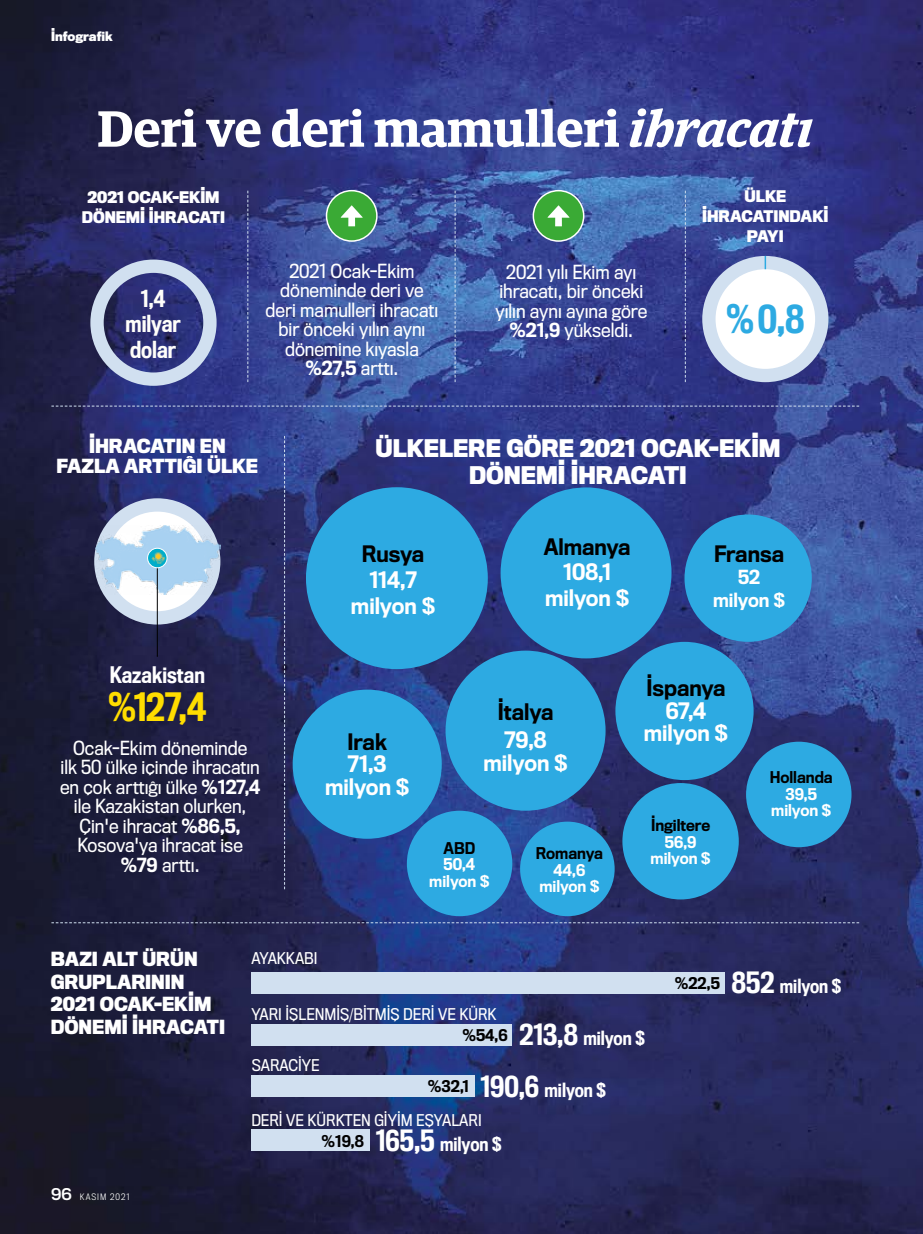
<style>
.page{position:relative;width:923px;height:1234px;background:#fff}
.page>*{position:absolute;margin:0;border:0;box-sizing:border-box;transform-origin:0 0}
.t1{font:600 51px "Guardian Egyp";color:#fff}
.t2{font:500 36px "Titling Gothic FB Cond";color:#fd0}
.t3{font:500 36px "Titling Gothic FB Cond";color:#2daae2}
.t4{font:700 22.5px/27px "Titling Gothic FB Narrow";color:#fff;text-align:center}
.t5{font:500 21.6px/25.2px "Titling Gothic FB Cond";color:#fffefa;text-align:center}
.t6{font:500 21px/22.5px "Titling Gothic FB Narrow";color:#fff;text-align:center}
.t7{font:500 21px "Titling Gothic FB Narrow";color:#000}
.t8{font:500 21px "Titling Gothic FB Cond";color:#fff}
.t9{font:18px/19.5px "Titling Gothic FB Narrow";color:#fff;text-align:center}
.t10{font:700 18px/22.5px "Titling Gothic FB Narrow";color:#fff;text-align:center}
.t11{font:500 18px "Titling Gothic FB Cond";color:#fff}
.t12{font:500 18px/22.5px "Titling Gothic FB Narrow";color:#fff;text-align:center}
.t13{font:15px "Titling Gothic FB Narrow";color:#fff}
.t14{font:500 15px/16.5px "Titling Gothic FB Narrow";color:#fff;text-align:center}
.t15{font:500 15px "Titling Gothic FB Narrow";color:#000}
.t16{font:700 14.85px/19.5px "Titling Gothic FB Narrow";color:#fff;text-align:center}
.t17{font:700 12px "Titling Gothic FB Narrow";color:#fff}
.t18{font:300 8.25px "Titling Gothic FB Narrow";letter-spacing:.12em;color:#fff}
.s1{font-style:italic}
.s2{font-weight:500}
.s3{font-family:"Titling Gothic FB Normal Standard";font-weight:400;font-size:15px}
.s4{font-size:27px}
</style>
<div class="page">
<img style="left:0;top:0;width:923px;height:1233px">
<div style="left:533px;top:191px;width:51px;height:50px;background:#3aaa35;border-radius:50%"></div>
<div style="left:532px;top:190px;width:52px;height:52px;border:2px solid #fff;border-radius:50%"></div>
<div style="left:326px;top:191px;width:51px;height:50px;background:#3aaa35;border-radius:50%"></div>
<div style="left:326px;top:190px;width:52px;height:52px;border:2px solid #fff;border-radius:50%"></div>
<svg style="left:547px;top:205px;width:22px;height:21px"></svg>
<svg style="left:341px;top:205px;width:21px;height:21px"></svg>
<svg style="left:702px;top:256px;width:126px;height:126px"></svg>
<div style="left:251px;top:971px;width:474px;height:21px;background:#d1e0f0"></div>
<svg style="left:94px;top:498px;width:126px;height:126px"></svg>
<div style="left:306px;top:487px;width:182px;height:182px;background:#2daae2;border-radius:91px"></div>
<div style="left:500px;top:487px;width:171px;height:171px;background:#2daae2;border-radius:85px"></div>
<div style="left:445px;top:650px;width:160px;height:160px;background:#2daae2;border-radius:80px"></div>
<div style="left:293px;top:689px;width:149px;height:149px;background:#2daae2;border-radius:75px"></div>
<div style="left:615px;top:641px;width:138px;height:139px;background:#2daae2;border-radius:69px"></div>
<div style="left:684px;top:514px;width:128px;height:127px;background:#2daae2;border-radius:64px"></div>
<div style="left:622px;top:782px;width:117px;height:117px;background:#2daae2;border-radius:58px"></div>
<div style="left:407px;top:810px;width:105px;height:106px;background:#2daae2;border-radius:53px"></div>
<div style="left:746px;top:741px;width:105px;height:106px;background:#2daae2;border-radius:53px"></div>
<div style="left:520px;top:821px;width:94px;height:95px;background:#2daae2;border-radius:47px"></div>
<svg style="left:247px;top:191px;width:1px;height:191px"></svg>
<svg style="left:284px;top:436px;width:1px;height:453px"></svg>
<svg style="left:51px;top:405px;width:808px;height:1px"></svg>
<svg style="left:51px;top:922px;width:808px;height:1px"></svg>
<svg style="left:455px;top:191px;width:1px;height:191px"></svg>
<svg style="left:685px;top:191px;width:1px;height:191px"></svg>
<svg style="left:90px;top:259px;width:127px;height:127px;background:#5b6297"></svg>
<div style="left:251px;top:1075px;width:223px;height:21px;background:#d1e0f0"></div>
<div style="left:251px;top:1129px;width:118px;height:21px;background:#d1e0f0"></div>
<div style="left:251px;top:1023px;width:261px;height:21px;background:#d1e0f0"></div>
<img style="left:95px;top:525px;width:125px;height:69px">
<hr style="left:157px;top:561px;width:1px;height:95px;background:#000">
<img style="left:148px;top:548px;width:19px;height:19px;border-radius:10px">
<div style="left:147px;top:547px;width:20px;height:21px;border:1px solid #fff;border-radius:50%"></div>
<p class="t17" style="left:51px;top:28px;width:63px">İnfografik</p>
<h1 class="t1" style="left:97px;top:91px;width:717px">Deri ve deri mamulleri <span class="s1">ihracatı</span></h1>
<p class="t16" style="left:82px;top:187px;width:145px">2021 OCAK-EKIM<br>DÖNEMİ İHRACATI</p>
<p class="t5" style="left:125px;top:286px;width:57px">1,4 milyar dolar</p>
<p class="t9" style="left:266px;top:261px;width:174px">2021 Ocak-Ekim döneminde deri ve deri mamulleri ihracatı bir önceki yılın aynı dönemine kıyasla <span class="s2">%27,5</span> arttı.</p>
<p class="t9" style="left:495px;top:262px;width:153px">2021 yılı Ekim ayı ihracatı, bir önceki yılın aynı ayına göre <span class="s2">%21,9</span> yükseldi.</p>
<p class="t16" style="left:702px;top:186px;width:127px">ÜLKE<br>IHRACATINDAKİ<br>PAYI</p>
<h2 class="t3" style="left:726px;top:296px;width:80px">%0,8</h2>
<p class="t10" style="left:57px;top:435px;width:203px;line-height:19.5px">İHRACATIN EN<br>FAZLA ARTTIĞI ÜLKE</p>
<p class="t4" style="left:375px;top:433px;width:406px">ÜLKELERE GÖRE 2021 OCAK-EKIM<br>DÖNEMİ IHRACATI</p>
<p class="t7" style="left:362px;top:540px;width:64px">Rusya</p>
<p class="t6" style="left:351px;top:566px;width:86px;line-height:25.5px">114,7 milyon $</p>
<p class="t7" style="left:544px;top:533px;width:88px">Almanya</p>
<p class="t6" style="left:545px;top:558px;width:86px;line-height:25.5px">108,1 milyon $</p>
<p class="t7" style="left:714px;top:540px;width:72px">Fransa</p>
<p class="t12" style="left:713px;top:565px;width:74px">52 milyon $</p>
<p class="t8" style="left:110px;top:661px;width:97px">Kazakistan</p>
<h2 class="t2" style="left:108px;top:683px;width:99px">%127,4</h2>
<p class="t9" style="left:60px;top:737px;width:202px">Ocak-Ekim döneminde<br>ilk 50 ülke içinde ihracatın en çok arttığı ülke <span class="s2">%127,4 </span>ile Kazakistan olurken,<br>Çin'e ihracat <span class="s2">%86,5,<br></span>Kosova'ya ihracat ise <span class="s2">%79</span> arttı.</p>
<p class="t7" style="left:347px;top:727px;width:41px">Irak</p>
<p class="t6" style="left:325px;top:752px;width:86px">71,3 milyon $</p>
<p class="t7" style="left:498px;top:698px;width:57px">İtalya</p>
<p class="t6" style="left:483px;top:728px;width:86px">79,8 milyon $</p>
<p class="t15" style="left:443px;top:837px;width:33px">ABD</p>
<p class="t14" style="left:429px;top:855px;width:62px">50,4 milyon $</p>
<p class="t15" style="left:536px;top:843px;width:69px">Romanya</p>
<p class="t14" style="left:539px;top:861px;width:62px">44,6 milyon $</p>
<p class="t7" style="left:646px;top:674px;width:81px">İspanya</p>
<p class="t6" style="left:644px;top:698px;width:86px">67,4 milyon $</p>
<p class="t15" style="left:651px;top:815px;width:61px">İngiltere</p>
<p class="t14" style="left:650px;top:833px;width:62px">56,9 milyon $</p>
<p class="t15" style="left:769px;top:767px;width:65px">Hollanda</p>
<p class="t14" style="left:771px;top:785px;width:62px">39,5 milyon $</p>
<p class="t10" style="left:51px;top:946px;width:176px;text-align:left">BAZI ALT ÜRÜN<br>GRUPLARININ<br>2021 OCAK-EKIM<br>DÖNEMİ IHRACATI</p>
<p class="t18" style="left:51px;top:1191px;width:80px"><span class="s3">96</span> KASIM 2021</p>
<p class="t13" style="left:251px;top:948px;width:68px">AYAKKABI</p>
<p class="t13" style="left:251px;top:1004px;width:247px">YARI İŞLENMİŞ/BİTMİŞ DERİ VE KÜRK</p>
<p class="t11" style="left:462px;top:1026px;width:184px"><sup>%54,6</sup> <span class="s4">213,8</span> milyon $</p>
<p class="t13" style="left:252px;top:1056px;width:70px">SARACİYE</p>
<p class="t11" style="left:428px;top:1078px;width:180px"><sup>%32,1</sup> <span class="s4">190,6</span> milyon $</p>
<p class="t13" style="left:251px;top:1110px;width:232px">DERİ VE KÜRKTEN GİYİM EŞYALARI</p>
<p class="t11" style="left:321px;top:1132px;width:182px"><sup>%19,8</sup> <span class="s4">165,5</span> milyon $</p>
<p class="t15" style="left:675px;top:972px;width:47px">%22,5</p>
<p class="t11" style="left:732px;top:974px;width:111px"><span class="s4">852</span> milyon $</p>
</div>
